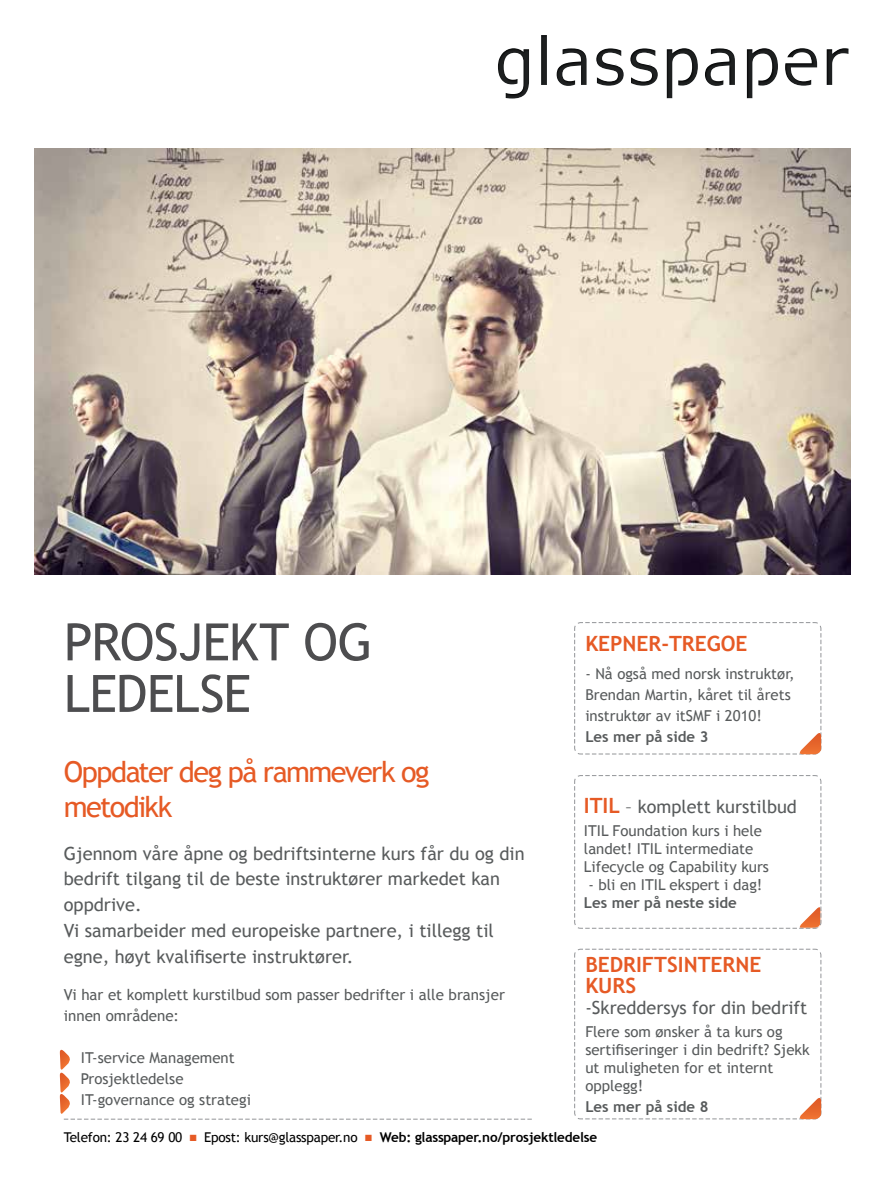
<style>
.page{position:relative;width:885px;height:1183px;background:#fff}
.page>*{position:absolute;margin:0;border:0;box-sizing:border-box;transform-origin:0 0}
.t1{font:51.45px/51.4px "Trebuchet MS";letter-spacing:-.015em;color:#4d4d4f}
.t2{font:28.8px/34.5px "Trebuchet MS";letter-spacing:-.055em;color:#e65a25}
.t3{font:700 21px/21px "Trebuchet MS";color:#e65a25}
.t4{font:18.15px/25.8px "Trebuchet MS";color:#585b5c}
.t5{font:18px "Trebuchet MS";color:#585b5c}
.t6{font:15.15px/21px "Trebuchet MS";color:#585b5c}
.t7{font:15px/18px "Trebuchet MS";color:#585b5c}
.t8{font:700 15px "Trebuchet MS";color:#585b5c}
.t9{font:13.5px "Trebuchet MS";letter-spacing:-.015em;color:#000}
.s1{color:#e65a25}
.s2{font-weight:700}
.s3{font-weight:700;font-size:21px;color:#e65a25}
</style>
<div class="page">
<svg style="left:498px;top:35px;width:350px;height:64px"></svg>
<img style="left:34px;top:149px;width:816px;height:425px">
<svg style="left:574px;top:948px;width:247px;height:171px"></svg>
<svg style="left:574px;top:622px;width:247px;height:132px"></svg>
<svg style="left:585px;top:958px;width:236px;height:161px"></svg>
<svg style="left:574px;top:775px;width:247px;height:153px"></svg>
<svg style="left:60px;top:1049px;width:471px;height:70px"></svg>
<h1 class="t1" style="left:64px;top:617px;width:310px">PROSJEKT OG<br>LEDELSE</h1>
<h3 class="t3" style="left:585px;top:632px;width:164px">KEPNER-TREGOE</h3>
<p class="t7" style="left:585px;top:663px;width:211px;line-height:21px">- Nå også med norsk instruktør,<br>Brendan Martin, kåret til årets instruktør av itSMF i 2010!</p>
<p class="t8" style="left:585px;top:727px;width:125px">Les mer på side 3</p>
<h2 class="t2" style="left:64px;top:754px;width:367px">Oppdater deg på rammeverk og metodikk</h2>
<p class="t4" style="left:64px;top:840px;width:462px">Gjennom våre åpne og bedriftsinterne kurs får du og din bedrift tilgang til de beste instruktører markedet kan oppdrive.<br>Vi samarbeider med europeiske partnere, i tillegg til egne, høyt kvalifiserte instruktører.</p>
<p class="t6" style="left:64px;top:983px;width:442px">Vi har et komplett kurstilbud som passer bedrifter i alle bransjer innen områdene:</p>
<p class="t7" style="left:81px;top:1046px;width:172px;line-height:21px">IT-service Management<br>Prosjektledelse<br>IT-governance og strategi</p>
<p class="t9" style="left:64px;top:1129px;width:535px">Telefon: 23 24 69 00 <span class="s1">■</span> Epost: kurs@glasspaper.no <span class="s1">■</span> <span class="s2">Web: glasspaper.no/prosjektledelse</span></p>
<p class="t5" style="left:584px;top:796px;width:214px"><span class="s3">ITIL</span> – komplett kurstilbud</p>
<p class="t7" style="left:584px;top:821px;width:186px">ITIL Foundation kurs i hele landet! ITIL intermediate<br>Lifecycle og Capability kurs</p>
<p class="t7" style="left:588px;top:875px;width:175px">- bli en ITIL ekspert i dag!</p>
<p class="t8" style="left:584px;top:892px;width:154px">Les mer på neste side</p>
<h3 class="t3" style="left:585px;top:953px;width:177px">BEDRIFTSINTERNE<br>KURS</h3>
<p class="t5" style="left:585px;top:996px;width:223px">-Skreddersys for din bedrift</p>
<p class="t7" style="left:585px;top:1022px;width:226px">Flere som ønsker å ta kurs og sertifiseringer i din bedrift? Sjekk ut muligheten for et internt opplegg!</p>
<p class="t8" style="left:585px;top:1096px;width:125px">Les mer på side 8</p>
</div>
